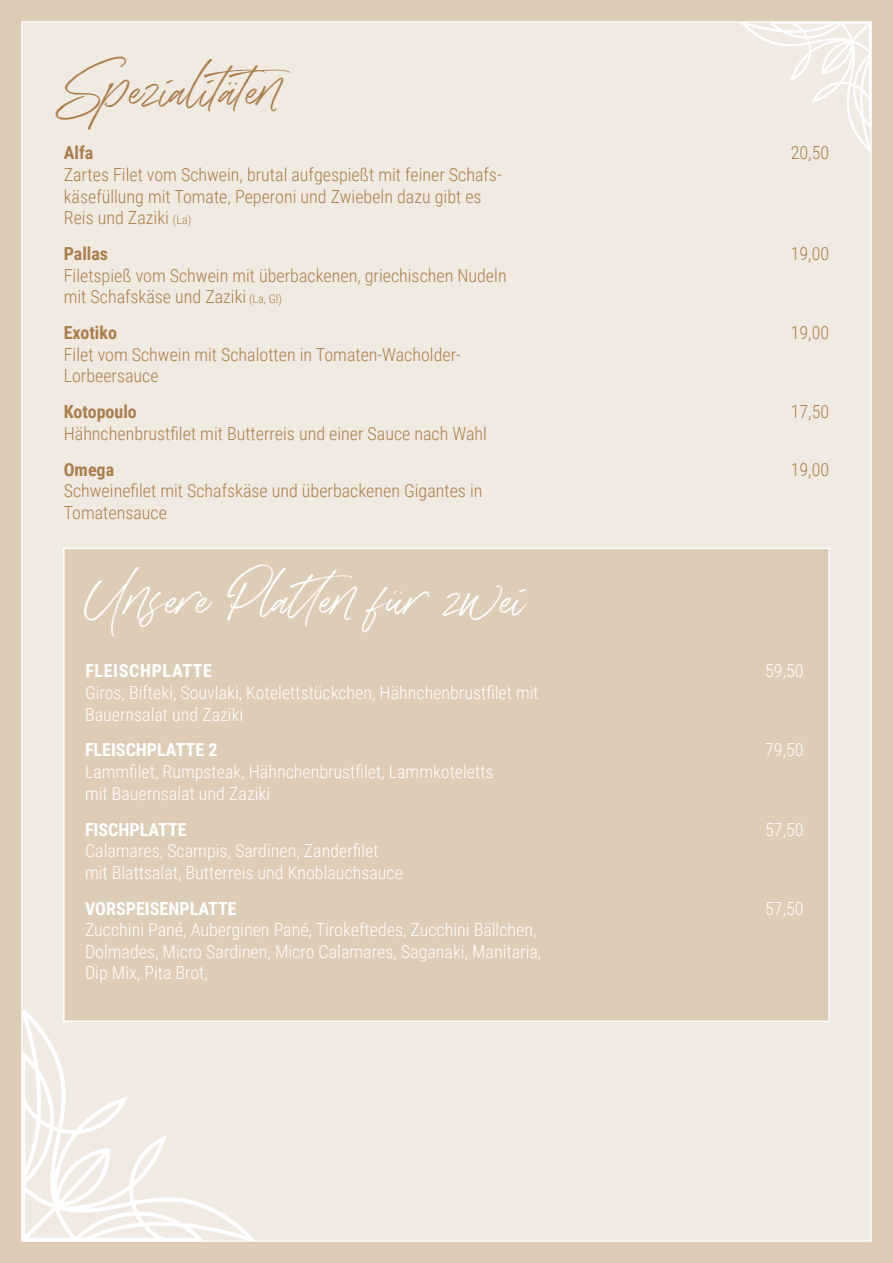
<style>
.page{position:relative;width:893px;height:1263px;background:#ddccb7}
.page>*{position:absolute;margin:0;border:0;box-sizing:border-box;transform-origin:0 0}
.t1{font:45px "Denmark";color:#fff}
.t2{font:45px "Denmark";color:#aa7f4e}
.t3{font:300 18px/21.6px "Roboto Condensed";color:#aa7f4e}
.t4{font:300 18px/21.6px "Roboto Condensed";color:#fff}
.t5{font:700 18px "Roboto Condensed";color:#fff}
.t6{font:700 18px "Roboto Condensed";color:#aa7f4e}
.t7{font:700 18px "Roboto Condensed";letter-spacing:.035em;color:#fff}
.s1{font-size:12px}
</style>
<div class="page">
<div style="left:21px;top:21px;width:851px;height:1221px;background:#f1eae2;border:2px solid #fff"></div>
<svg style="left:741px;top:22px;width:130px;height:130px"></svg>
<svg style="left:21px;top:1009px;width:233px;height:233px"></svg>
<div style="left:63px;top:548px;width:767px;height:474px;background:#ddccb7;border:2px solid #fff"></div>
<h1 class="t2" style="left:64px;top:61px;width:238px">Spezialitäten</h1>
<p class="t6" style="left:64px;top:140px;width:31px">Alfa</p>
<p class="t3" style="left:64px;top:163px;width:439px">Zartes Filet vom Schwein, brutal aufgespießt mit feiner Schafs&shy;käsefüllung mit Tomate, Peperoni und Zwiebeln dazu gibt es<br>Reis und Zaziki <span class="s1">(La)</span></p>
<p class="t6" style="left:64px;top:241px;width:46px">Pallas</p>
<p class="t3" style="left:64px;top:264px;width:444px">Filetspieß vom Schwein mit überbackenen, griechischen Nudeln mit Schafskäse und Zaziki <span class="s1">(La, Gl)</span></p>
<p class="t6" style="left:64px;top:320px;width:55px">Exotiko</p>
<p class="t3" style="left:64px;top:343px;width:399px">Filet vom Schwein mit Schalotten in Tomaten-Wacholder-<br>Lorbeersauce</p>
<p class="t6" style="left:64px;top:399px;width:75px">Kotopoulo</p>
<p class="t3" style="left:64px;top:422px;width:425px">Hähnchenbrustfilet mit Butterreis und einer Sauce nach Wahl</p>
<p class="t6" style="left:64px;top:457px;width:52px">Omega</p>
<p class="t3" style="left:64px;top:479px;width:420px">Schweinefilet mit Schafskäse und überbackenen Gigantes in<br>Tomatensauce</p>
<h1 class="t1" style="left:85px;top:570px;width:443px">Unsere Platten für zwei</h1>
<p class="t7" style="left:85px;top:658px;width:128px">FLEISCHPLATTE</p>
<p class="t4" style="left:85px;top:681px;width:455px">Giros, Bifteki, Souvlaki, Kotelettstückchen, Hähnchenbrustfilet mit<br>Bauernsalat und Zaziki</p>
<p class="t5" style="left:85px;top:737px;width:134px">FLEISCHPLATTE 2</p>
<p class="t4" style="left:85px;top:760px;width:410px">Lammfilet, Rumpsteak, Hähnchenbrustfilet, Lammkoteletts mit Bauernsalat und Zaziki</p>
<p class="t5" style="left:85px;top:816px;width:103px">FISCHPLATTE</p>
<p class="t4" style="left:85px;top:839px;width:319px">Calamares, Scampis, Sardinen, Zanderfilet mit Blattsalat, Butterreis und Knoblauchsauce</p>
<p class="t5" style="left:85px;top:896px;width:153px">VORSPEISENPLATTE</p>
<p class="t4" style="left:85px;top:918px;width:458px">Zucchini Pané, Auberginen Pané, Tirokeftedes, Zucchini Bällchen,<br>Dolmades, Micro Sardinen, Micro Calamares, Saganaki, Manitaria,<br>Dip Mix, Pita Brot,</p>
<p class="t3" style="left:791px;top:142px;width:40px">20,50</p>
<p class="t3" style="left:791px;top:242px;width:40px">19,00</p>
<p class="t3" style="left:791px;top:321px;width:40px">19,00</p>
<p class="t3" style="left:791px;top:400px;width:40px">17,50</p>
<p class="t3" style="left:791px;top:458px;width:40px">19,00</p>
<p class="t4" style="left:765px;top:659px;width:40px">59,50</p>
<p class="t4" style="left:765px;top:739px;width:40px">79,50</p>
<p class="t4" style="left:765px;top:818px;width:40px">57,50</p>
<p class="t4" style="left:765px;top:897px;width:40px">57,50</p>
</div>
